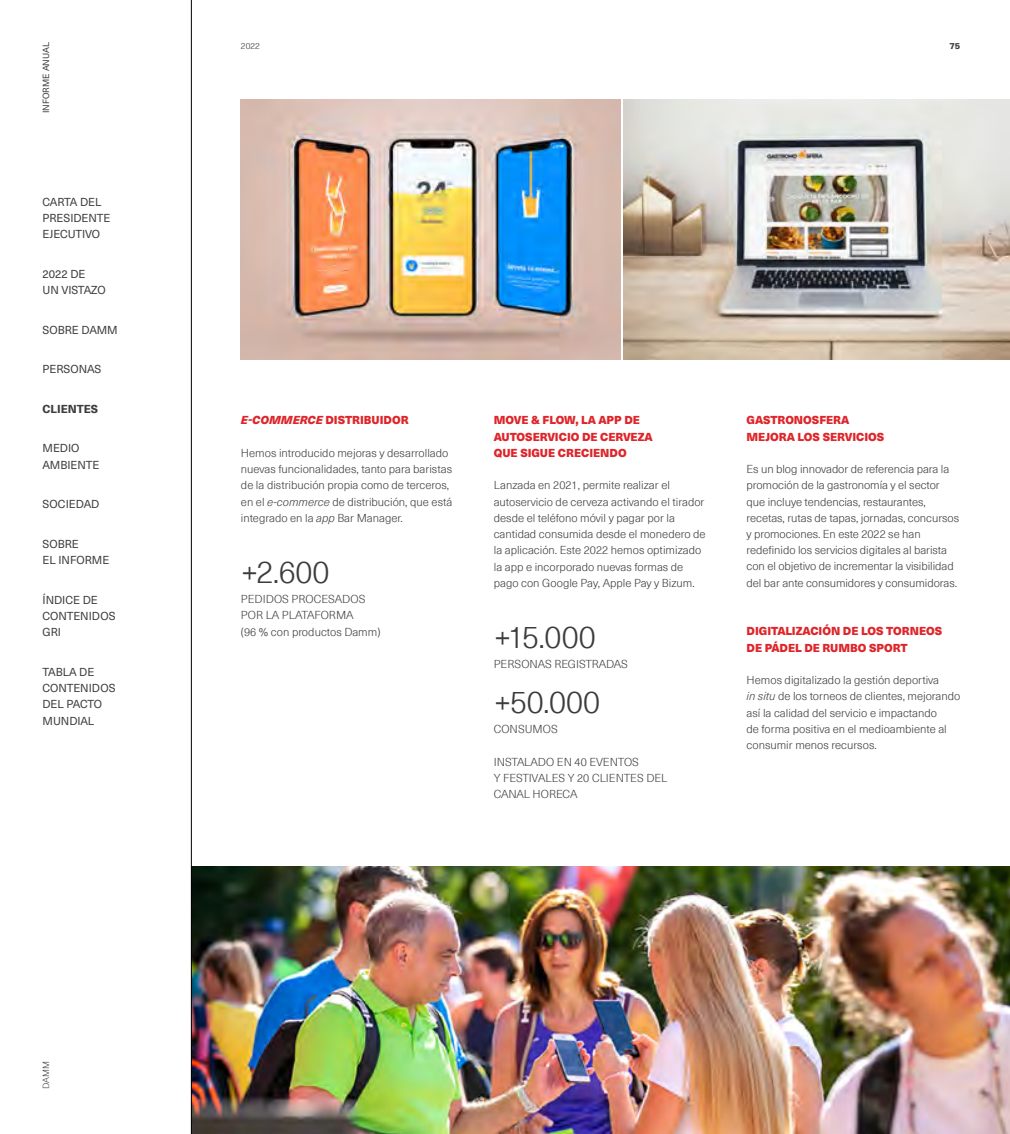
<style>
.page{position:relative;width:1010px;height:1134px;background:#fff}
.page>*{position:absolute;margin:0;border:0;box-sizing:border-box;transform-origin:0 0}
.t1{font:300 31.25px "Neue Haas Unica Pro";color:#3c3c3b}
.t2{font:300 11.25px/16.2px "Neue Haas Unica Pro";color:#3c3c3b}
.t3{font:900 11.25px/16.2px "Neue Haas Unica Pro";color:#de252a}
.t4{font:11.25px/16.2px "Neue Haas Unica Pro";color:#3c3c3b}
.t5{font:800 11.25px "Neue Haas Unica Pro";color:#3c3c3b}
.t6{font:8.75px "Neue Haas Unica Pro";color:#3c3c3b}
.t7{font:300 8.75px "Neue Haas Unica Pro";color:#3c3c3b}
.t8{font:800 8.75px "Neue Haas Unica Pro";color:#3c3c3b}
.s1{font-style:italic}
</style>
<div class="page">
<img style="left:192px;top:866px;width:818px;height:268px">
<img style="left:624px;top:99px;width:386px;height:260px">
<img style="left:241px;top:99px;width:379px;height:260px">
<hr style="left:191px;top:0;width:1px;height:1134px;background:#000">
<p class="t6" style="left:41px;top:113px;width:72px;rotate:-90deg">INFORME ANUAL</p>
<p class="t4" style="left:43px;top:194px;width:69px">CARTA DEL<br>PRESIDENTE<br>EJECUTIVO</p>
<p class="t4" style="left:43px;top:266px;width:65px">2022 DE<br>UN VISTAZO</p>
<p class="t4" style="left:43px;top:322px;width:77px">SOBRE DAMM</p>
<p class="t4" style="left:43px;top:361px;width:60px">PERSONAS</p>
<p class="t5" style="left:43px;top:402px;width:57px">CLIENTES</p>
<p class="t4" style="left:43px;top:440px;width:58px">MEDIO<br>AMBIENTE</p>
<p class="t4" style="left:43px;top:496px;width:58px">SOCIEDAD</p>
<p class="t4" style="left:43px;top:536px;width:68px">SOBRE<br>EL INFORME</p>
<p class="t4" style="left:43px;top:592px;width:75px">ÍNDICE DE<br>CONTENIDOS<br>GRI</p>
<p class="t4" style="left:43px;top:664px;width:75px">TABLA DE<br>CONTENIDOS<br>DEL PACTO<br>MUNDIAL</p>
<p class="t7" style="left:41px;top:1089px;width:29px;rotate:-90deg">DAMM</p>
<p class="t7" style="left:241px;top:41px;width:21px">2022</p>
<p class="t8" style="left:949px;top:41px;width:12px">75</p>
<p class="t3" style="left:241px;top:412px;width:169px"><span class="s1">E-COMMERCE</span> DISTRIBUIDOR</p>
<p class="t2" style="left:241px;top:445px;width:213px">Hemos introducido mejoras y desarrollado nuevas funcionalidades, tanto para baristas de la distribución propia como de terceros, en el <span class="s1">e-commerce</span> de distribución, que está integrado en la <span class="s1">app</span> Bar Manager.</p>
<h1 class="t1" style="left:241px;top:553px;width:90px">+2.600</h1>
<p class="t2" style="left:241px;top:591px;width:141px">PEDIDOS PROCESADOS<br>POR LA PLATAFORMA<br>(96 % con productos Damm)</p>
<p class="t3" style="left:494px;top:412px;width:161px">MOVE &amp; FLOW, LA APP DE<br>AUTOSERVICIO DE CERVEZA<br>QUE SIGUE CRECIENDO</p>
<p class="t2" style="left:494px;top:477px;width:213px">Lanzada en 2021, permite realizar el autoservicio de cerveza activando el tirador desde el teléfono móvil y pagar por la cantidad consumida desde el monedero de la aplicación. Este 2022 hemos optimizado la app e incorporado nuevas formas de pago con Google Pay, Apple Pay y Bizum.</p>
<h1 class="t1" style="left:494px;top:618px;width:103px">+15.000</h1>
<p class="t2" style="left:494px;top:656px;width:136px">PERSONAS REGISTRADAS</p>
<h1 class="t1" style="left:494px;top:683px;width:108px">+50.000</h1>
<p class="t2" style="left:494px;top:721px;width:66px">CONSUMOS</p>
<p class="t2" style="left:494px;top:754px;width:175px">INSTALADO EN 40 EVENTOS<br>Y FESTIVALES Y 20 CLIENTES DEL<br>CANAL HORECA</p>
<p class="t3" style="left:746px;top:412px;width:139px">GASTRONOSFERA<br>MEJORA LOS SERVICIOS</p>
<p class="t2" style="left:746px;top:461px;width:214px">Es un blog innovador de referencia para la promoción de la gastronomía y el sector que incluye tendencias, restaurantes, recetas, rutas de tapas, jornadas, concursos y promociones. En este 2022 se han redefinido los servicios digitales al barista con el objetivo de incrementar la visibilidad del bar ante consumidores y consumidoras.</p>
<p class="t3" style="left:746px;top:623px;width:197px">DIGITALIZACIÓN DE LOS TORNEOS<br>DE PÁDEL DE RUMBO SPORT</p>
<p class="t2" style="left:746px;top:672px;width:215px">Hemos digitalizado la gestión deportiva<br><span class="s1">in situ</span> de los torneos de clientes, mejorando así la calidad del servicio e impactando<br>de forma positiva en el medioambiente al consumir menos recursos.</p>
</div>
